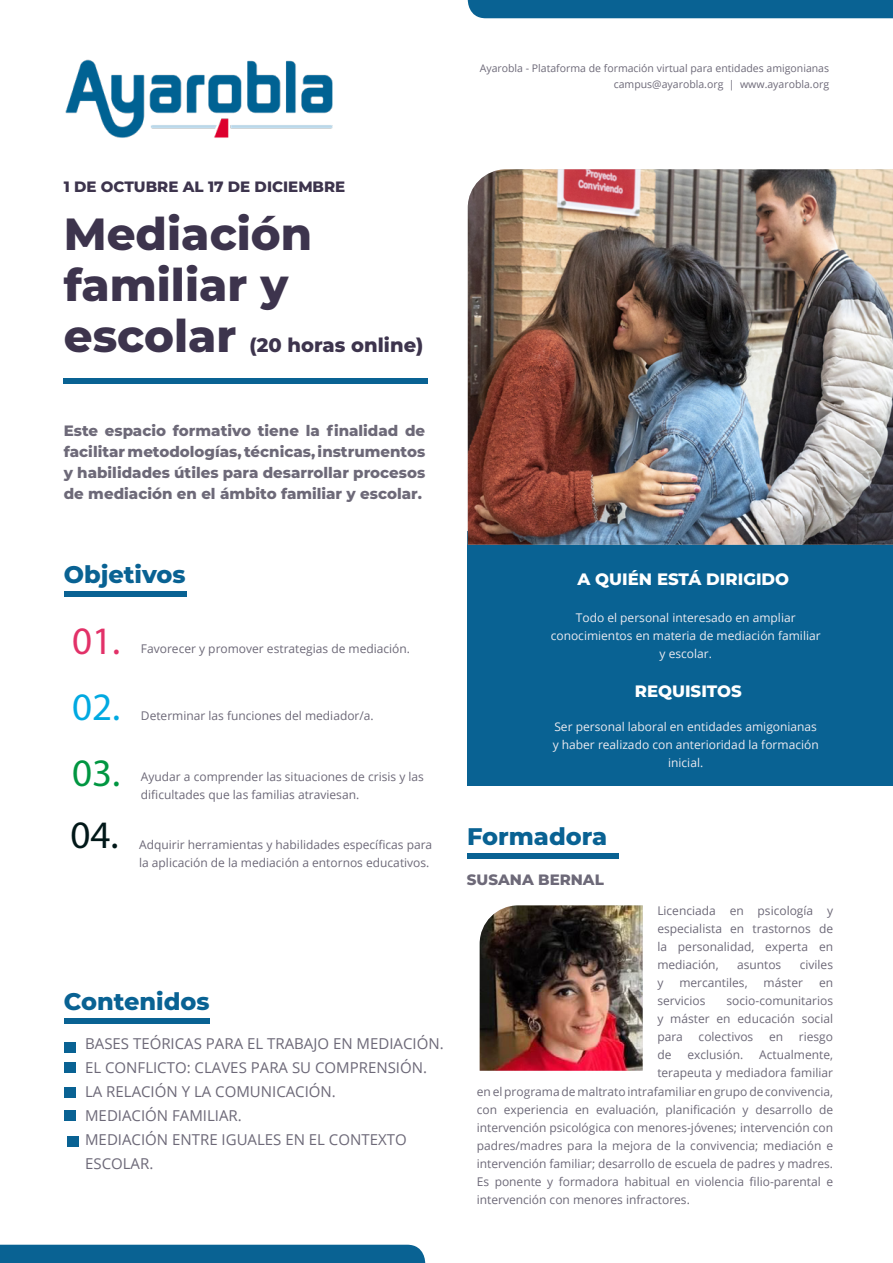
<style>
.page{position:relative;width:893px;height:1263px;background:#fff}
.page>*{position:absolute;margin:0;border:0;box-sizing:border-box;transform-origin:0 0}
.t1{font:800 45px/51px "Montserrat";color:#3d344d}
.t2{font:39px "Myriad Pro";color:#009641}
.t3{font:39px "Myriad Pro";color:#00a9e1}
.t4{font:39px "Myriad Pro";color:#e23168}
.t5{font:39px "Myriad Pro";color:#021819}
.t6{font:800 24px "Montserrat";color:#096293}
.t7{font:800 19.5px "Montserrat";color:#3d344d}
.t8{font:800 16.5px "Montserrat";color:#fff}
.t9{font:800 15px/21px "Montserrat";color:#6d6978;text-align:justify}
.t10{font:15px/24px "Open Sans";color:#6d6978}
.t11{font:800 15px "Montserrat";color:#3d344d}
.t12{font:12px/18px "Open Sans";color:#6d6978;text-align:justify}
.t13{font:12px/18px "Open Sans";color:#ebeaf0;text-align:center}
.t14{font:10.5px/16.5px "Open Sans";color:#6d6978;text-align:right}
</style>
<div class="page">
<div style="left:468px;top:531px;width:425px;height:255px;background:#096293"></div>
<div style="left:0;top:1245px;width:425px;height:18px;background:#096293"></div>
<div style="left:64px;top:378px;width:364px;height:6px;background:#096293"></div>
<div style="left:65px;top:1042px;width:11px;height:10px;background:#096293"></div>
<div style="left:65px;top:1062px;width:11px;height:11px;background:#096293"></div>
<div style="left:65px;top:1087px;width:11px;height:11px;background:#096293"></div>
<div style="left:65px;top:1110px;width:11px;height:11px;background:#096293"></div>
<div style="left:64px;top:591px;width:123px;height:6px;background:#096293"></div>
<div style="left:467px;top:852px;width:151px;height:6px;background:#096293"></div>
<div style="left:64px;top:1018px;width:145px;height:6px;background:#096293"></div>
<div style="left:67px;top:1136px;width:12px;height:10px;background:#096293"></div>
<img style="left:468px;top:169px;width:425px;height:376px">
<div style="left:468px;top:0;width:425px;height:18px;background:#096293"></div>
<img style="left:65px;top:59px;width:268px;height:79px">
<img style="left:480px;top:905px;width:163px;height:166px">
<p class="t14" style="left:480px;top:59px;width:351px">Ayarobla - Plataforma de formación virtual para entidades amigonianas campus@ayarobla.org | www.ayarobla.org</p>
<p class="t11" style="left:64px;top:175px;width:283px">1 DE OCTUBRE AL 17 DE DICIEMBRE</p>
<h1 class="t1" style="left:64px;top:206px;width:250px">Mediación familiar y escolar</h1>
<h3 class="t7" style="left:249px;top:331px;width:175px">(20 horas online)</h3>
<p class="t9" style="left:64px;top:419px;width:363px">Este espacio formativo tiene la finalidad de facilitar metodologías, técnicas, instrumentos y habilidades útiles para desarrollar procesos de mediación en el ámbito familiar y escolar.</p>
<h3 class="t6" style="left:64px;top:557px;width:123px">Objetivos</h3>
<h2 class="t4" style="left:72px;top:617px;width:50px">01.</h2>
<h2 class="t3" style="left:72px;top:683px;width:50px">02.</h2>
<h2 class="t2" style="left:72px;top:749px;width:50px">03.</h2>
<h2 class="t5" style="left:70px;top:811px;width:50px">04.</h2>
<p class="t12" style="left:141px;top:639px;width:271px">Favorecer y promover estrategias de mediación.</p>
<p class="t12" style="left:141px;top:706px;width:234px">Determinar las funciones del mediador/a.</p>
<p class="t12" style="left:141px;top:767px;width:285px">Ayudar a comprender las situaciones de crisis y las dificultades que las familias atraviesan.</p>
<p class="t12" style="left:139px;top:835px;width:295px">Adquirir herramientas y habilidades específicas para la aplicación de la mediación a entornos educativos.</p>
<h3 class="t6" style="left:64px;top:984px;width:147px">Contenidos</h3>
<p class="t10" style="left:85px;top:1031px;width:360px">BASES TEÓRICAS PARA EL TRABAJO EN MEDIACIÓN.<br>EL CONFLICTO: CLAVES PARA SU COMPRENSIÓN.<br>LA RELACIÓN Y LA COMUNICACIÓN.<br>MEDIACIÓN FAMILIAR.<br>MEDIACIÓN ENTRE IGUALES EN EL CONTEXTO<br>ESCOLAR.</p>
<h3 class="t8" style="left:578px;top:567px;width:213px">A QUIÉN ESTÁ DIRIGIDO</h3>
<p class="t13" style="left:551px;top:608px;width:271px">Todo el personal interesado en ampliar conocimientos en materia de mediación familiar y escolar.</p>
<h3 class="t8" style="left:635px;top:679px;width:109px">REQUISITOS</h3>
<p class="t13" style="left:553px;top:718px;width:268px">Ser personal laboral en entidades amigonianas y haber realizado con anterioridad la formación inicial.</p>
<h3 class="t6" style="left:467px;top:819px;width:142px">Formadora</h3>
<p class="t9" style="left:467px;top:868px;width:138px">SUSANA BERNAL</p>
<p class="t12" style="left:657px;top:901px;width:177px">Licenciada en psicología y especialista en trastornos de la personalidad, experta en mediación,</p>
<p class="t12" style="left:737px;top:955px;width:46px">asuntos</p>
<p class="t12" style="left:800px;top:955px;width:35px">civiles</p>
<p class="t12" style="left:657px;top:973px;width:8px">y</p>
<p class="t12" style="left:679px;top:973px;width:70px">mercantiles,</p>
<p class="t12" style="left:764px;top:973px;width:41px">máster</p>
<p class="t12" style="left:819px;top:973px;width:16px">en</p>
<p class="t12" style="left:657px;top:991px;width:50px">servicios</p>
<p class="t12" style="left:657px;top:991px;width:177px;text-indent:69px">socio-comunitarios y máster en educación social para</p>
<p class="t12" style="left:699px;top:1027px;width:56px">colectivos</p>
<p class="t12" style="left:769px;top:1027px;width:16px">en</p>
<p class="t12" style="left:799px;top:1027px;width:36px">riesgo</p>
<p class="t12" style="left:657px;top:1045px;width:16px">de</p>
<p class="t12" style="left:687px;top:1045px;width:57px">exclusión.</p>
<p class="t12" style="left:657px;top:1045px;width:177px;text-align:right">Actualmente,<br>terapeuta y mediadora familiar</p>
<p class="t12" style="left:477px;top:1082px;width:358px">en el programa de maltrato intrafamiliar en grupo de convivencia, con experiencia en evaluación, planificación y desarrollo de intervención psicológica con menores-jóvenes; intervención con padres/madres para la mejora de la convivencia; mediación e intervención familiar; desarrollo de escuela de padres y madres.<br>Es ponente y formadora habitual en violencia filio-parental e intervención con menores infractores.</p>
</div>
